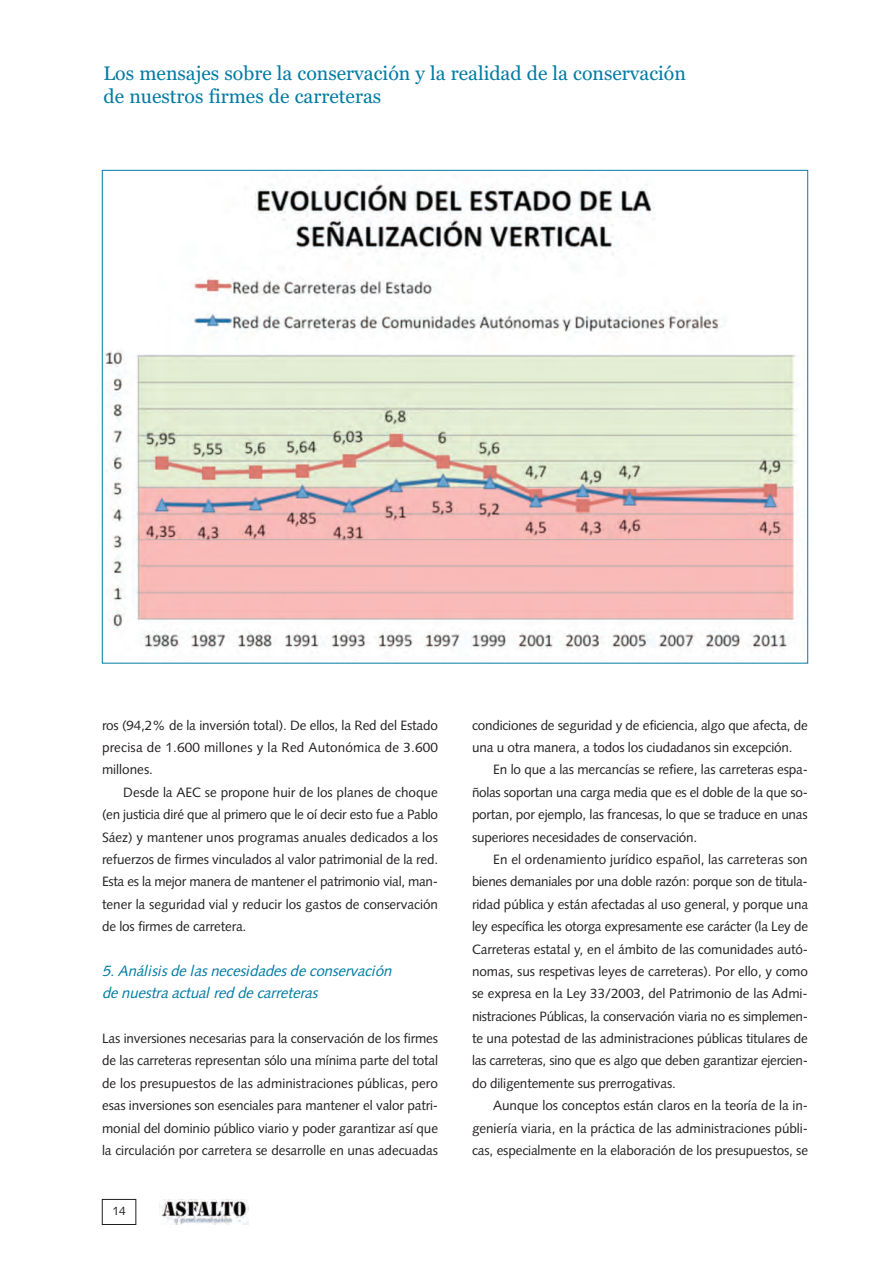
<style>
.page{position:relative;width:893px;height:1263px;background:#fff}
.page>*{position:absolute;margin:0;border:0;box-sizing:border-box;transform-origin:0 0}
.t1{font:19.5px/23.4px "Georgia";color:#007ba3}
.t2{font:italic 15px/22.4px "Syntax";color:#007ba3}
.t3{font:13.5px/22.4px "Syntax";letter-spacing:-.01em;color:#231f20;text-align:justify}
.t4{font:13.5px "Syntax";letter-spacing:.015em;color:#231f20}
.t5{font:12px "Syntax";color:#231f20}
</style>
<div class="page">
<img style="left:160px;top:1200px;width:88px;height:24px">
<div style="left:102px;top:1199px;width:34px;height:26px;border:1px solid #231f20"></div>
<img style="left:105px;top:178px;width:692px;height:475px">
<p class="t1" style="left:104px;top:62px;width:584px">Los mensajes sobre la conservación y la realidad de la conservación de nuestros firmes de carreteras</p>
<p class="t3" style="left:102px;top:715px;width:337px">ros (94,2% de la inversión total). De ellos, la Red del Estado</p>
<p class="t4" style="left:102px;top:742px;width:337px">precisa de 1.600 millones y la Red Autonómica de 3.600</p>
<p class="t3" style="left:102px;top:760px;width:53px">millones.</p>
<p class="t3" style="left:123px;top:782px;width:316px">Desde la AEC se propone huir de los planes de choque</p>
<p class="t3" style="left:102px;top:804px;width:338px">(en justicia diré que al primero que le oí decir esto fue a Pablo</p>
<p class="t3" style="left:102px;top:827px;width:337px">Sáez) y mantener unos programas anuales dedicados a los</p>
<p class="t3" style="left:102px;top:849px;width:338px">refuerzos de firmes vinculados al valor patrimonial de la red.</p>
<p class="t3" style="left:102px;top:872px;width:337px">Esta es la mejor manera de mantener el patrimonio vial, man-</p>
<p class="t3" style="left:102px;top:894px;width:338px">tener la seguridad vial y reducir los gastos de conservación</p>
<p class="t3" style="left:102px;top:916px;width:146px">de los firmes de carretera.</p>
<p class="t2" style="left:102px;top:961px;width:294px">5.Análisisde lasnecesidadesde conservación de nuestra actual red de carreteras</p>
<p class="t3" style="left:102px;top:1028px;width:338px">Las inversiones necesarias para la conservación de los firmes de las carreteras representan sólo una mínima parte del total de los presupuestos de las administraciones públicas, pero esas inversiones son esenciales para mantener el valor patri&shy;monial del dominio público viario y poder garantizar así que la circulación por carretera se desarrolle en unas adecuadas</p>
<p class="t5" style="left:112px;top:1206px;width:15px">14</p>
<p class="t3" style="left:472px;top:715px;width:337px">condiciones de seguridad y de eficiencia, algo que afecta, de</p>
<p class="t3" style="left:472px;top:737px;width:322px">una u otra manera, a todos los ciudadanos sin excepción.</p>
<p class="t3" style="left:493px;top:760px;width:316px">En lo que a las mercancías se refiere, las carreteras espa-</p>
<p class="t3" style="left:472px;top:782px;width:337px">ñolas soportan una carga media que es el doble de la que so-</p>
<p class="t3" style="left:472px;top:804px;width:337px">portan, por ejemplo, las francesas, lo que se traduce en unas</p>
<p class="t3" style="left:472px;top:827px;width:227px">superiores necesidades de conservación.</p>
<p class="t3" style="left:493px;top:849px;width:316px">En el ordenamiento jurídico español, las carreteras son</p>
<p class="t3" style="left:472px;top:872px;width:337px">bienes demaniales por una doble razón: porque son de titula-</p>
<p class="t3" style="left:472px;top:894px;width:338px">ridad pública y están afectadas al uso general, y porque una</p>
<p class="t3" style="left:472px;top:916px;width:338px">ley específica les otorga expresamente ese carácter (la Ley de</p>
<p class="t3" style="left:472px;top:939px;width:338px">Carreteras estatal y, en el ámbito de las comunidades autó-</p>
<p class="t3" style="left:472px;top:961px;width:337px">nomas, sus respetivas leyes de carreteras). Por ello, y como</p>
<p class="t3" style="left:472px;top:984px;width:337px">se expresa en la Ley 33/2003, del Patrimonio de las Admi-</p>
<p class="t3" style="left:472px;top:1006px;width:338px">nistraciones Públicas, la conservación viaria no es simplemen-</p>
<p class="t3" style="left:472px;top:1028px;width:338px">te una potestad de las administraciones públicas titulares de</p>
<p class="t3" style="left:472px;top:1051px;width:338px">las carreteras, sino que es algo que deben garantizar ejercien-</p>
<p class="t3" style="left:472px;top:1073px;width:205px">do diligentemente sus prerrogativas.</p>
<p class="t3" style="left:493px;top:1095px;width:316px">Aunque los conceptos están claros en la teoría de la in-</p>
<p class="t3" style="left:472px;top:1118px;width:338px">geniería viaria, en la práctica de las administraciones públi-</p>
<p class="t3" style="left:472px;top:1140px;width:338px">cas, especialmente en la elaboración de los presupuestos, se</p>
</div>
